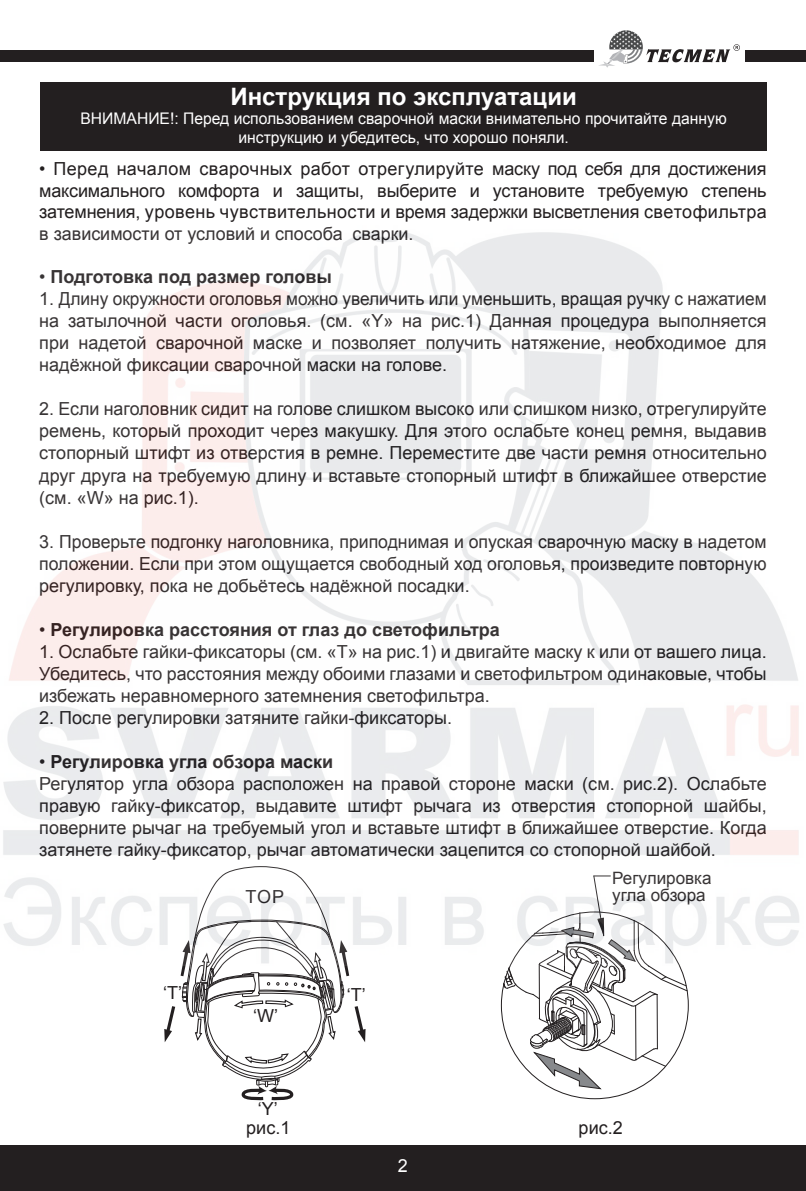
<style>
.page{position:relative;width:806px;height:1191px;background:#fff}
.page>*{position:absolute;margin:0;border:0;box-sizing:border-box;transform-origin:0 0}
.t1{font:700 24px "Arial";color:#fff}
.t2{font:18px/22px "Arial";color:#231f20;text-align:justify}
.t3{font:700 18px "Arial";color:#231f20}
.t4{font:18px "Arial";color:#fff}
.t5{font:17px/17px "Arial";color:#231f20}
.t6{font:16px/19.2px "Arial";color:#fff;text-align:center}
.s1{font-weight:400}
.s2{font-weight:700}
</style>
<div class="page">
<div style="left:0;top:1145px;width:805px;height:46px;background:#231f20"></div>
<svg style="left:599px;top:30px;width:140px;height:38px"></svg>
<div style="left:0;top:51px;width:592px;height:11px;background:#231f20"></div>
<div style="left:744px;top:51px;width:61px;height:11px;background:#231f20"></div>
<div style="left:40px;top:82px;width:726px;height:69px;background:#231f20"></div>
<svg style="left:164px;top:965px;width:201px;height:136px"></svg>
<svg style="left:503px;top:965px;width:184px;height:124px"></svg>
<img style="left:3px;top:231px;width:796px;height:734px">
<h1 class="t1" style="left:230px;top:80px;width:348px">Инструкция по эксплуатации</h1>
<p class="t6" style="left:80px;top:109px;width:647px">ВНИМАНИЕ!: Перед использованием сварочной маски внимательно прочитайте данную инструкцию и убедитесь, что хорошо поняли.</p>
<p class="t2" style="left:39px;top:158px;width:728px">• Перед началом сварочных работ отрегулируйте маску под себя для достижения максимального комфорта и защиты, выберите и установите требуемую степень затемнения, уровень чувствительности и время задержки высветления светофильтра в зависимости от условий и способа сварки.</p>
<p class="t3" style="left:39px;top:265px;width:294px"><span class="s1">•</span> Подготовка под размер головы</p>
<p class="t2" style="left:39px;top:288px;width:728px">1. Длину окружности оголовья можно увеличить или уменьшить, вращая ручку с нажатием на затылочной части оголовья. (см. «Y» на рис.1) Данная процедура выполняется при надетой сварочной маске и позволяет получить натяжение, необходимое для надёжной фиксации сварочной маски на голове.</p>
<p class="t2" style="left:39px;top:398px;width:728px">2. Если наголовник сидит на голове слишком высоко или слишком низко, отрегулируйте ремень, который проходит через макушку. Для этого ослабьте конец ремня, выдавив стопорный штифт из отверстия в ремне. Переместите две части ремня относительно друг друга на требуемую длину и вставьте стопорный штифт в ближайшее отверстие (см. «W» на рис.1).</p>
<p class="t2" style="left:39px;top:530px;width:728px">3. Проверьте подгонку наголовника, приподнимая и опуская сварочную маску в надетом положении. Если при этом ощущается свободный ход оголовья, произведите повторную регулировку, пока не добьётесь надёжной посадки.</p>
<p class="t3" style="left:39px;top:617px;width:462px"><span class="s1">•</span> Регулировка расстояния от глаз до светофильтра</p>
<p class="t2" style="left:39px;top:640px;width:728px">1. Ослабьте гайки-фиксаторы (см. «T» на рис.1) и двигайте маску к или от вашего лица.<br>Убедитесь, что расстояния между обоими глазами и светофильтром одинаковые, чтобы избежать неравномерного затемнения светофильтра.</p>
<p class="t2" style="left:39px;top:706px;width:414px">2. После регулировки затяните гайки-фиксаторы.</p>
<p class="t2" style="left:39px;top:750px;width:728px;text-align:left">• <span class="s2">Регулировка угла обзора маски<br></span>Регулятор угла обзора расположен на правой стороне маски (см. рис.2). Ослабьте правую гайку-фиксатор, выдавите штифт рычага из отверстия стопорной шайбы, поверните рычаг на требуемый угол и вставьте штифт в ближайшее отверстие. Когда затянете гайку-фиксатор, рычаг автоматически зацепится со стопорной шайбой.</p>
<p class="t2" style="left:245px;top:886px;width:40px">TOP</p>
<p class="t5" style="left:612px;top:869px;width:101px">Регулировка угла обзора</p>
<p class="t2" style="left:163px;top:982px;width:20px">‘T’</p>
<p class="t2" style="left:253px;top:1005px;width:26px">‘W’</p>
<p class="t2" style="left:258px;top:1097px;width:21px">‘Y’</p>
<p class="t2" style="left:347px;top:984px;width:20px">‘T’</p>
<p class="t2" style="left:246px;top:1116px;width:46px">рис.1</p>
<p class="t2" style="left:578px;top:1116px;width:46px">рис.2</p>
<p class="t4" style="left:398px;top:1153px;width:12px">2</p>
</div>
